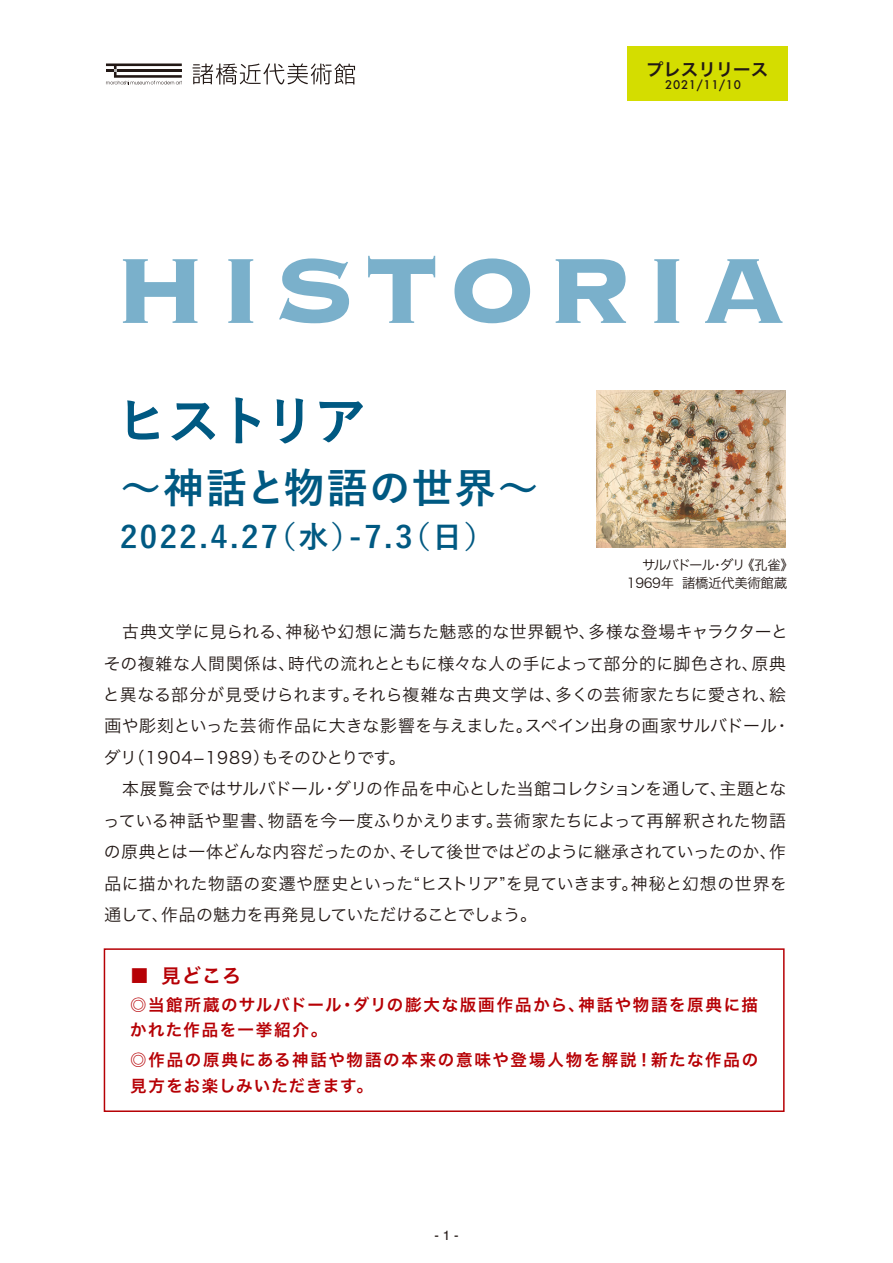
<style>
.page{position:relative;width:893px;height:1263px;background:#fff}
.page>*{position:absolute;margin:0;border:0;box-sizing:border-box;transform-origin:0 0}
.t1{font:700 121.2px "Copperplate";letter-spacing:.08em;color:#7ab0cb}
.t2{font:700 53.85px "Yu Go";letter-spacing:-.065em;color:#005982}
.t3{font:700 41.25px "Yu Go";letter-spacing:.035em;color:#005982}
.t4{font:700 30.3px "Yu Go";letter-spacing:.08em;color:#005982}
.t5{font:19.5px "Hira Kaku Pro W6";color:#b60005}
.t6{font:17.4px "Hira Kaku Pro W6";color:#221815}
.t7{font:16.8px/31.5px "Hira Kaku Pro W3";letter-spacing:.005em;color:#221815}
.t8{font:16.5px/25.5px "Hira Kaku Pro W6";letter-spacing:.095em;color:#b60005}
.t9{font:13.5px/18.3px "Hira Kaku Pro W3";letter-spacing:-.03em;color:#221815}
.t10{font:13.5px "Helvetica";color:#221815}
.t11{font:500 11.7px "Futura";letter-spacing:.06em;color:#221815}
</style>
<div class="page">
<div style="left:627px;top:47px;width:160px;height:54px;background:#d4dd00"></div>
<svg style="left:193px;top:63px;width:162px;height:21px"></svg>
<svg style="left:106px;top:63px;width:76px;height:21px"></svg>
<div style="left:104px;top:948px;width:681px;height:164px;border:2px solid #b60005"></div>
<img style="left:597px;top:391px;width:189px;height:156px">
<p class="t6" style="left:646px;top:53px;width:124px">プレスリリース</p>
<p class="t11" style="left:665px;top:77px;width:77px">2021/11/10</p>
<h1 class="t1" style="left:113px;top:210px;width:676px">HISTORIA</h1>
<h2 class="t2" style="left:116px;top:391px;width:253px">ヒストリア</h2>
<h3 class="t3" style="left:120px;top:465px;width:420px">～神話と物語の世界～</h3>
<h3 class="t4" style="left:120px;top:520px;width:376px">2022.4.27（水）-7.3（日）</h3>
<p class="t9" style="left:627px;top:554px;width:169px;text-indent:15px">サルバドール･ダリ 《孔雀》<br>1969年 諸橋近代美術館蔵</p>
<p class="t7" style="left:103px;top:615px;width:687px">　古典文学に見られる、神秘や幻想に満ちた魅惑的な世界観や、多様な登場キャラクターとその複雑な人間関係は、時代の流れとともに様々な人の手によって部分的に脚色され、原典と異なる部分が見受けられます。それら複雑な古典文学は、多くの芸術家たちに愛され、絵画や彫刻といった芸術作品に大きな影響を与えました。スペイン出身の画家サルバドール･ダリ（1904-1989）もそのひとりです。<br>　本展覧会ではサルバドール・ダリの作品を中心とした当館コレクションを通して、主題となっている神話や聖書、物語を今一度ふりかえります。芸術家たちによって再解釈された物語の原典とは一体どんな内容だったのか、そして後世ではどのように継承されていったのか、作品に描かれた物語の変遷や歴史といった“ヒストリア”を見ていきます。神秘と幻想の世界を通して、作品の魅力を再発見していただけることでしょう。</p>
<p class="t5" style="left:130px;top:957px;width:113px">■ 見どころ</p>
<p class="t8" style="left:130px;top:991px;width:629px">◎当館所蔵のサルバドール・ダリの膨大な版画作品から、神話や物語を原典に描かれた作品を一挙紹介。</p>
<p class="t8" style="left:130px;top:1047px;width:630px">◎作品の原典にある神話や物語の本来の意味や登場人物を解説！新たな作品の見方をお楽しみいただきます。</p>
<p class="t10" style="left:434px;top:1224px;width:26px">- 1 -</p>
</div>
